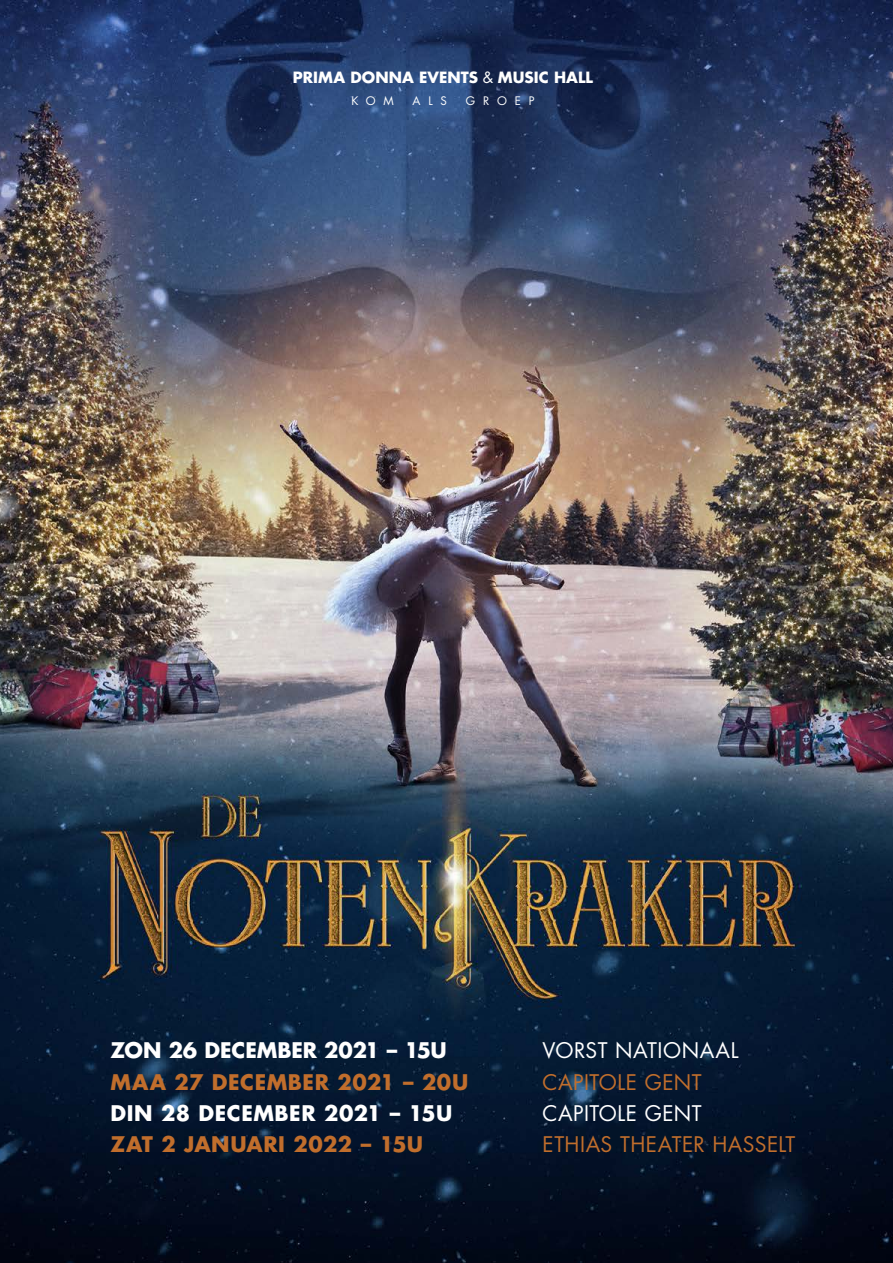
<style>
.page{position:relative;width:893px;height:1263px;background:#fff}
.page>*{position:absolute;margin:0;border:0;box-sizing:border-box;transform-origin:0 0}
.t1{font:700 21px "Futura Std";letter-spacing:.025em;color:#c16e2c}
.t2{font:21px "Futura Std";letter-spacing:.02em;color:#c16e2c}
.t3{font:21px "Futura Std";letter-spacing:.025em;color:#fff}
.t4{font:700 21px "Futura Std";color:#fff}
.t5{font:700 21px "Futura Std";letter-spacing:.025em;color:#fff}
.t6{font:700 15.15px "Futura Std";letter-spacing:.005em;color:#fff}
.t7{font:11.55px "Futura Std";letter-spacing:.68em;color:#fff}
.s1{font-weight:400}
</style>
<div class="page">
<img style="left:0;top:0;width:893px;height:1263px">
<p class="t6" style="left:293px;top:67px;width:302px">PRIMA DONNA EVENTS <span class="s1">&amp;</span> MUSIC HALL</p>
<p class="t7" style="left:351px;top:94px;width:44px">KOM</p>
<p class="t7" style="left:413px;top:94px;width:36px">ALS</p>
<p class="t7" style="left:466px;top:94px;width:70px">GROEP</p>
<p class="t4" style="left:111px;top:1036px;width:338px">ZON 26 DECEMBER 2021 – 15U</p>
<p class="t3" style="left:543px;top:1037px;width:198px">VORST NATIONAAL</p>
<p class="t1" style="left:111px;top:1068px;width:359px">MAA 27 DECEMBER 2021 – 20U</p>
<p class="t2" style="left:543px;top:1068px;width:161px">CAPITOLE GENT</p>
<p class="t5" style="left:111px;top:1099px;width:343px">DIN 28 DECEMBER 2021 – 15U</p>
<p class="t3" style="left:543px;top:1100px;width:161px">CAPITOLE GENT</p>
<p class="t1" style="left:111px;top:1130px;width:314px">ZAT 2 JANUARI 2022 – 15U</p>
<p class="t2" style="left:543px;top:1131px;width:254px">ETHIAS THEATER HASSELT</p>
</div>
